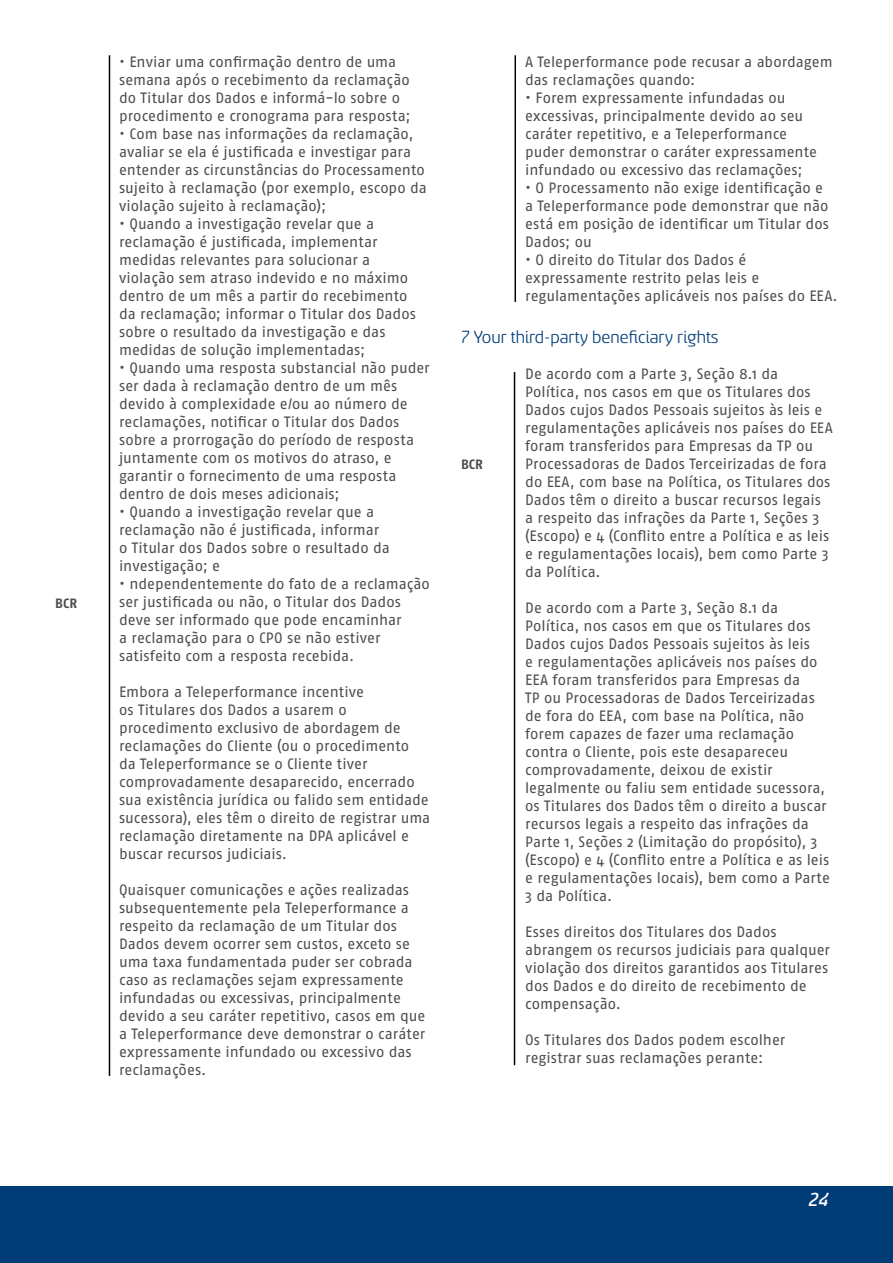
<style>
.page{position:relative;width:893px;height:1263px;background:#fff}
.page>*{position:absolute;margin:0;border:0;box-sizing:border-box;transform-origin:0 0}
.t1{font:21px "Sancoale Softened Medium Ital";color:#fff}
.t2{font:19.5px "Sancoale Softened";color:#003d77}
.t3{font:15px/18px "Fago OT";color:#4d4d4f}
.t4{font:700 13.5px "Fago OT";letter-spacing:.005em;color:#4d4d4f}
</style>
<div class="page">
<div style="left:0;top:1186px;width:893px;height:77px;background:#003d77"></div>
<hr style="left:109px;top:55px;width:1px;height:1021px;background:#000">
<hr style="left:514px;top:55px;width:2px;height:247px;background:#000">
<hr style="left:514px;top:372px;width:1px;height:693px;background:#000">
<p class="t4" style="left:55px;top:595px;width:23px">BCR</p>
<p class="t3" style="left:119px;top:53px;width:293px">• Enviar uma confirmação dentro de uma semana após o recebimento da reclamação do Titular dos Dados e informá-lo sobre o procedimento e cronograma para resposta;</p>
<p class="t3" style="left:119px;top:125px;width:309px">• Com base nas informações da reclamação, avaliar se ela é justificada e investigar para entender as circunstâncias do Processamento sujeito à reclamação (por exemplo, escopo da violação sujeito à reclamação);</p>
<p class="t3" style="left:119px;top:215px;width:299px">• Quando a investigação revelar que a reclamação é justificada, implementar medidas relevantes para solucionar a violação sem atraso indevido e no máximo dentro de um mês a partir do recebimento da reclamação; informar o Titular dos Dados sobre o resultado da investigação e das medidas de solução implementadas;</p>
<p class="t3" style="left:119px;top:359px;width:312px">• Quando uma resposta substancial não puder ser dada à reclamação dentro de um mês devido à complexidade e/ou ao número de reclamações, notificar o Titular dos Dados sobre a prorrogação do período de resposta juntamente com os motivos do atraso, e garantir o fornecimento de uma resposta dentro de dois meses adicionais;</p>
<p class="t3" style="left:119px;top:503px;width:272px">• Quando a investigação revelar que a reclamação não é justificada, informar o Titular dos Dados sobre o resultado da investigação; e</p>
<p class="t3" style="left:119px;top:575px;width:312px">• ndependentemente do fato de a reclamação ser justificada ou não, o Titular dos Dados deve ser informado que pode encaminhar<br>a reclamação para o CPO se não estiver satisfeito com a resposta recebida.</p>
<p class="t3" style="left:119px;top:683px;width:313px">Embora a Teleperformance incentive<br>os Titulares dos Dados a usarem o procedimento exclusivo de abordagem de reclamações do Cliente (ou o procedimento<br>da Teleperformance se o Cliente tiver comprovadamente desaparecido, encerrado sua existência jurídica ou falido sem entidade sucessora), eles têm o direito de registrar uma reclamação diretamente na DPA aplicável e buscar recursos judiciais.</p>
<p class="t3" style="left:119px;top:881px;width:308px">Quaisquer comunicações e ações realizadas subsequentemente pela Teleperformance a respeito da reclamação de um Titular dos Dados devem ocorrer sem custos, exceto se uma taxa fundamentada puder ser cobrada caso as reclamações sejam expressamente infundadas ou excessivas, principalmente devido a seu caráter repetitivo, casos em que a Teleperformance deve demonstrar o caráter expressamente infundado ou excessivo das reclamações.</p>
<p class="t3" style="left:525px;top:53px;width:309px">A Teleperformance pode recusar a abordagem das reclamações quando:</p>
<p class="t3" style="left:525px;top:89px;width:293px">• Forem expressamente infundadas ou excessivas, principalmente devido ao seu caráter repetitivo, e a Teleperformance puder demonstrar o caráter expressamente infundado ou excessivo das reclamações;</p>
<p class="t3" style="left:525px;top:179px;width:305px">• O Processamento não exige identificação e a Teleperformance pode demonstrar que não está em posição de identificar um Titular dos Dados; ou</p>
<p class="t3" style="left:525px;top:251px;width:314px">• O direito do Titular dos Dados é expressamente restrito pelas leis e regulamentações aplicáveis nos países do EEA.</p>
<h2 class="t2" style="left:461px;top:327px;width:259px">7 Your third-party beneficiary rights</h2>
<p class="t3" style="left:525px;top:364px;width:309px">De acordo com a Parte 3, Seção 8.1 da Política, nos casos em que os Titulares dos Dados cujos Dados Pessoais sujeitos às leis e regulamentações aplicáveis nos países do EEA foram transferidos para Empresas da TP ou Processadoras de Dados Terceirizadas de fora do EEA, com base na Política, os Titulares dos Dados têm o direito a buscar recursos legais<br>a respeito das infrações da Parte 1, Seções 3 (Escopo) e 4 (Conflito entre a Política e as leis e regulamentações locais), bem como Parte 3 da Política.</p>
<p class="t3" style="left:525px;top:598px;width:306px">De acordo com a Parte 3, Seção 8.1 da Política, nos casos em que os Titulares dos Dados cujos Dados Pessoais sujeitos às leis<br>e regulamentações aplicáveis nos países do EEA foram transferidos para Empresas da<br>TP ou Processadoras de Dados Terceirizadas de fora do EEA, com base na Política, não forem capazes de fazer uma reclamação contra o Cliente, pois este desapareceu comprovadamente, deixou de existir legalmente ou faliu sem entidade sucessora, os Titulares dos Dados têm o direito a buscar recursos legais a respeito das infrações da Parte 1, Seções 2 (Limitação do propósito), 3 (Escopo) e 4 (Conflito entre a Política e as leis e regulamentações locais), bem como a Parte 3 da Política.</p>
<p class="t3" style="left:525px;top:922px;width:306px">Esses direitos dos Titulares dos Dados abrangem os recursos judiciais para qualquer violação dos direitos garantidos aos Titulares dos Dados e do direito de recebimento de compensação.</p>
<p class="t3" style="left:525px;top:1030px;width:262px">Os Titulares dos Dados podem escolher registrar suas reclamações perante:</p>
<p class="t4" style="left:461px;top:456px;width:23px">BCR</p>
<h1 class="t1" style="left:808px;top:1190px;width:21px">24</h1>
</div>
